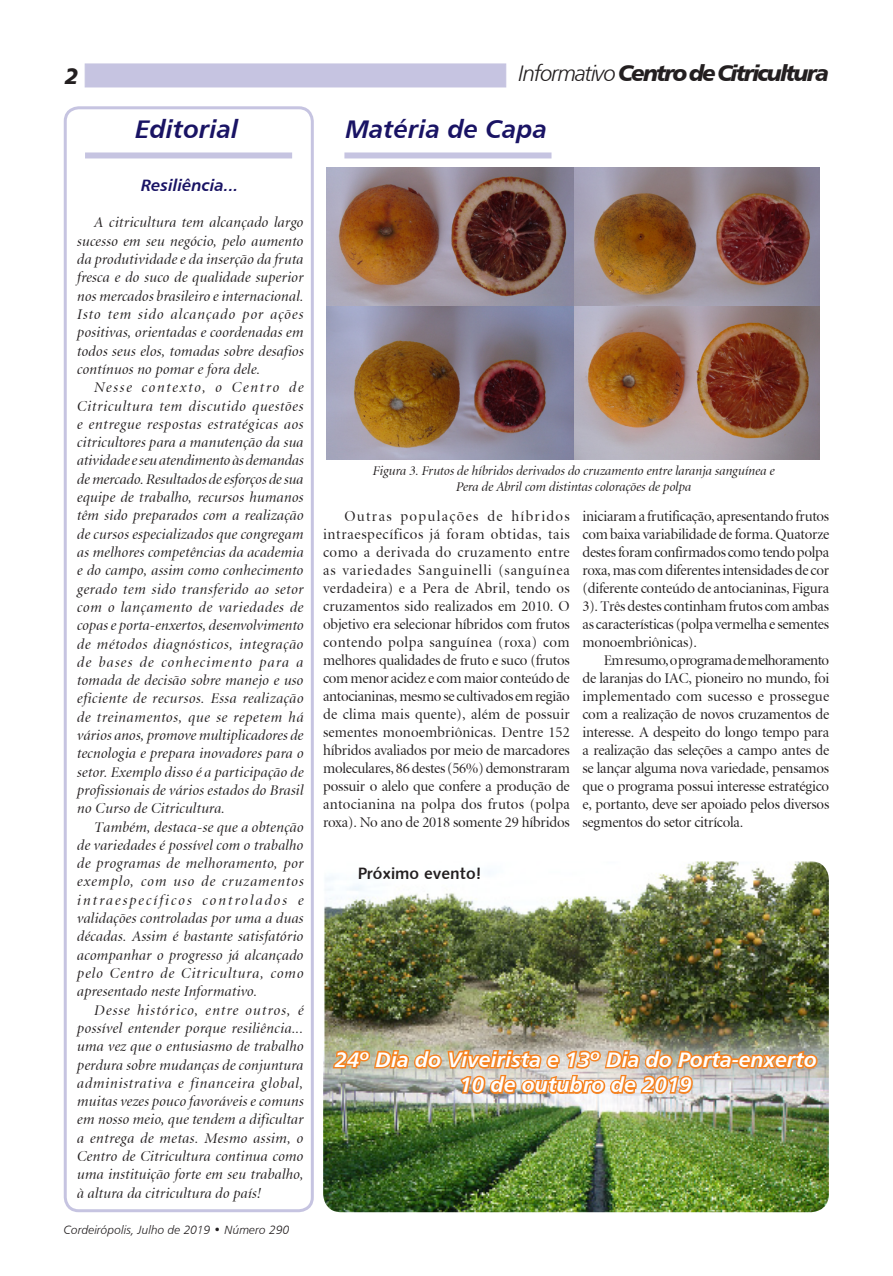
<style>
.page{position:relative;width:893px;height:1276px;background:#fff}
.page>*{position:absolute;margin:0;border:0;box-sizing:border-box;transform-origin:0 0}
.Título_2{font:25.5px "Humanist 777 BT Bold Italic B";color:#191364}
.t1{font:22.5px "Humanist 777 BT Black Italic B";letter-spacing:-.085em;color:#231f20}
.Título_4{font:21px "Humanist 777 BT Bold Italic B";color:#fff}
.Título_4-2{font:16.5px "Humanist 777 BT Bold Italic B";color:#191364}
.t2{font:16.5px "Humanist 531 BT Bold A";color:#231f20}
.Editorial{font:italic 15px/18.3px "Atlante Display S Si Display";letter-spacing:.015em;color:#231f20;text-align:justify}
.Informativo{font:15px/18px "Atlante Display S Si Display";letter-spacing:-.015em;color:#231f20;text-align:justify}
.Legenda{font:italic 13.5px "Atlante Display S Si Display";color:#231f20}
.t3{font:12px "Humanist 777 BT Light Italic B";color:#231f20}
.s1{font-family:"Humanist 777 BT Light Italic B"}
</style>
<div class="page">
<div style="left:64px;top:106px;width:250px;height:1106px;border:3px solid #c6c4e1;border-radius:14px"></div>
<div style="left:85px;top:152px;width:207px;height:6px;background:#c6c4e1"></div>
<div style="left:85px;top:64px;width:421px;height:23px;background:#c6c4e1"></div>
<div style="left:344px;top:152px;width:208px;height:6px;background:#c6c4e1"></div>
<img style="left:573px;top:168px;width:247px;height:139px">
<img style="left:327px;top:168px;width:246px;height:139px">
<img style="left:327px;top:307px;width:493px;height:152px">
<img style="left:323px;top:861px;width:506px;height:351px">
<img style="left:330px;top:1043px;width:490px;height:74px">
<p class="t1" style="left:65px;top:61px;width:15px">2</p>
<p class="t1" style="left:519px;top:58px;width:312px"><span class="s1">Informativo</span> Centro de Citricultura</p>
<p class="Título_2" style="left:346px;top:113px;width:203px">Matéria de Capa</p>
<p class="Título_2" style="left:136px;top:113px;width:105px">Editorial</p>
<p class="Título_4-2" style="left:141px;top:175px;width:99px">Resiliência...</p>
<p class="Editorial" style="left:77px;top:214px;width:228px;text-indent:17px">A citricultura tem alcançado largo sucesso em seu negócio, pelo aumento da produtividade e da inserção da fruta fresca e do suco de qualidade superior nos mercados brasileiro e internacional.<br>Isto tem sido alcançado por ações positivas, orientadas e coordenadas em todos seus elos, tomadas sobre desafios contínuos no pomar e fora dele.</p>
<p class="Editorial" style="left:77px;top:379px;width:228px;text-indent:17px">Nesse contexto, o Centro de Citricultura tem discutido questões e entregue respostas estratégicas aos citricultores para a manutenção da sua atividade e seu atendimento às demandas de mercado. Resultados de esforços de sua equipe de trabalho, recursos humanos têm sido preparados com a realização de cursos especializados que congregam as melhores competências da academia e do campo, assim como conhecimento gerado tem sido transferido ao setor com o lançamento de variedades de copas e porta-enxertos, desenvolvimento de métodos diagnósticos, integração de bases de conhecimento para a tomada de decisão sobre manejo e uso eficiente de recursos. Essa realização de treinamentos, que se repetem há vários anos, promove multiplicadores de tecnologia e prepara inovadores para o setor. Exemplo disso é a participação de profissionais de vários estados do Brasil no Curso de Citricultura.</p>
<p class="Editorial" style="left:77px;top:818px;width:228px;text-indent:17px">Também, destaca-se que a obtenção de variedades é possível com o trabalho de programas de melhoramento, por exemplo, com uso de cruzamentos intraespecíficos controlados e validações controladas por uma a duas décadas. Assim é bastante satisfatório acompanhar o progresso já alcançado pelo Centro de Citricultura, como apresentado neste Informativo.</p>
<p class="Editorial" style="left:77px;top:1001px;width:228px;text-indent:17px">Desse histórico, entre outros, é possível entender porque resiliência... uma vez que o entusiasmo de trabalho perdura sobre mudanças de conjuntura administrativa e financeira global, muitas vezes pouco favoráveis e comuns em nosso meio, que tendem a dificultar a entrega de metas. Mesmo assim, o Centro de Citricultura continua como uma instituição forte em seu trabalho, à altura da citricultura do país!</p>
<p class="t3" style="left:64px;top:1222px;width:227px">Cordeirópolis, Julho de 2019 • Número 290</p>
<p class="Legenda" style="left:372px;top:464px;width:403px">Figura 3. Frutos de híbridos derivados do cruzamento entre laranja sanguínea e</p>
<p class="Legenda" style="left:455px;top:480px;width:237px">Pera de Abril com distintas colorações de polpa</p>
<p class="Informativo" style="left:583px;top:507px;width:248px">iniciaram a frutificação, apresentando frutos com baixa variabilidade de forma. Quatorze destes foram confirmados como tendo polpa roxa, mas com diferentes intensidades de cor (diferente conteúdo de antocianinas, Figura 3). Três destes continham frutos com ambas as características (polpa vermelha e sementes monoembriônicas).</p>
<p class="Informativo" style="left:583px;top:651px;width:248px;text-indent:21px">Em resumo, o programa de melhoramento de laranjas do IAC, pioneiro no mundo, foi implementado com sucesso e prossegue com a realização de novos cruzamentos de interesse. A despeito do longo tempo para a realização das seleções a campo antes de se lançar alguma nova variedade, pensamos que o programa possui interesse estratégico e, portanto, deve ser apoiado pelos diversos segmentos do setor citrícola.</p>
<p class="Informativo" style="left:323px;top:507px;width:248px;text-indent:21px">Outras populações de híbridos intraespecíficos já foram obtidas, tais como a derivada do cruzamento entre as variedades Sanguinelli (sanguínea verdadeira) e a Pera de Abril, tendo os cruzamentos sido realizados em 2010. O objetivo era selecionar híbridos com frutos contendo polpa sanguínea (roxa) com melhores qualidades de fruto e suco (frutos com menor acidez e com maior conteúdo de antocianinas, mesmo se cultivados em região de clima mais quente), além de possuir sementes monoembriônicas. Dentre 152 híbridos avaliados por meio de marcadores moleculares, 86 destes (56%) demonstraram possuir o alelo que confere a produção de antocianina na polpa dos frutos (polpa roxa). No ano de 2018 somente 29 híbridos</p>
<p class="t2" style="left:358px;top:862px;width:125px">Próximo evento!</p>
<p class="Título_4" style="left:335px;top:1046px;width:484px">24º Dia do Viveirista e 13º Dia do Porta-enxerto</p>
<p class="Título_4" style="left:460px;top:1071px;width:234px">10 de outubro de 2019</p>
</div>
